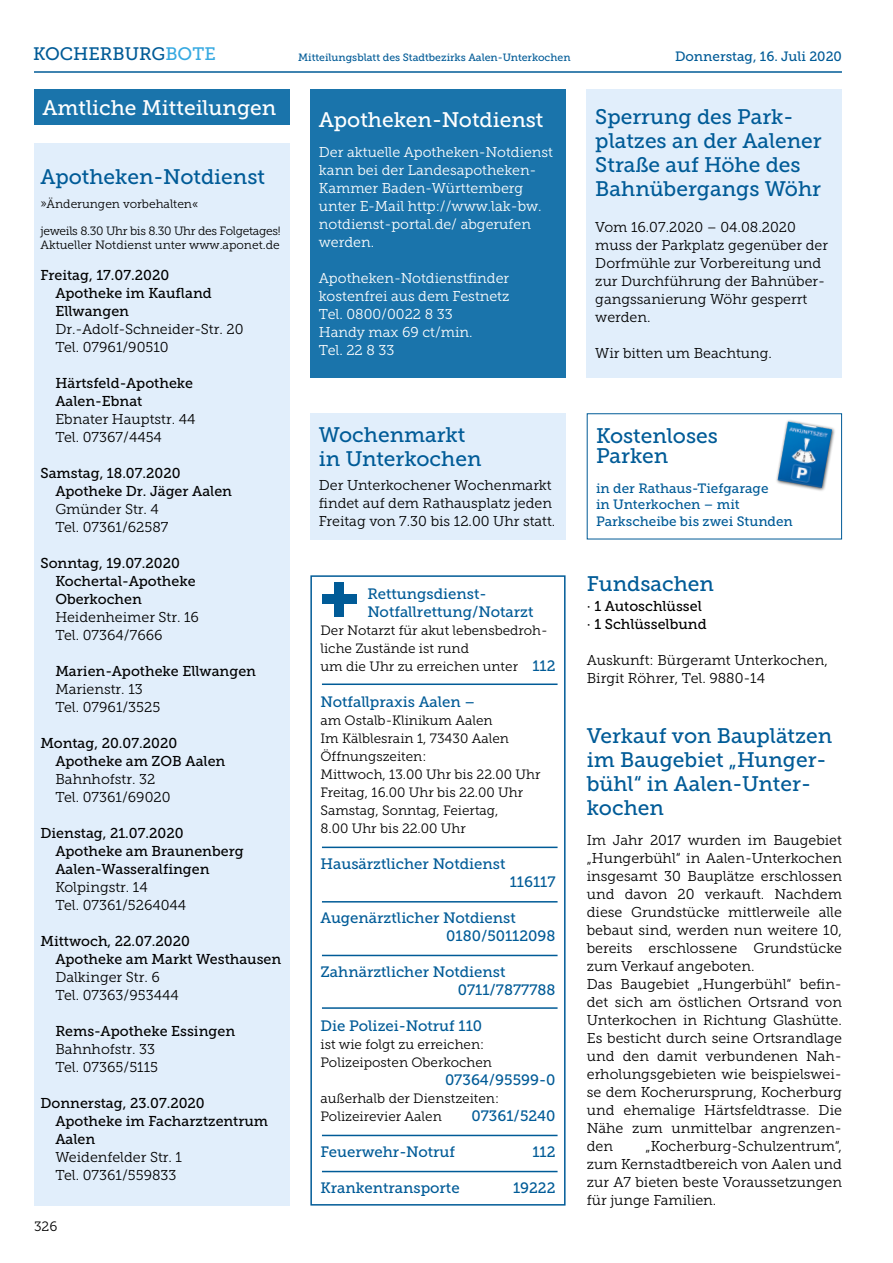
<style>
.page{position:relative;width:893px;height:1263px;background:#fff}
.page>*{position:absolute;margin:0;border:0;box-sizing:border-box;transform-origin:0 0}
.t1{font:21px/24px "Museo Slab 500";color:#005b97}
.t2{font:21px "Museo Slab 500";color:#fff}
.t3{font:18px "Museo Slab 500";color:#005b97}
.t4{font:15px/18px "Museo Slab 500";color:#005b97}
.t5{font:14.25px/18px "Museo Slab 300";color:#000}
.t6{font:14.25px/18px "Museo Slab 500";color:#000}
.t7{font:14.25px/18px "Museo Slab 300";color:#fff}
.t8{font:13.5px/18px "Museo Slab 300";color:#000}
.t9{font:13.5px/16.2px "Museo Slab 500";color:#005b97}
.t10{font:12px/13.5px "Museo Slab 300";letter-spacing:-.005em;color:#000}
.t11{font:10.5px "Museo Slab 500";color:#005b97}
.s1{color:#36a9e1}
.s2{font-family:"Museo Slab 500";font-size:15px;color:#005b97}
</style>
<div class="page">
<hr style="left:34px;top:71px;width:808px;height:2px;background:#005b97">
<div style="left:34px;top:89px;width:255px;height:36px;background:#1a74ab"></div>
<div style="left:34px;top:143px;width:255px;height:1062px;background:#e1eefb"></div>
<div style="left:310px;top:89px;width:256px;height:288px;background:#1a74ab"></div>
<div style="left:334px;top:582px;width:10px;height:34px;background:#005b97"></div>
<div style="left:322px;top:595px;width:34px;height:9px;background:#005b97"></div>
<div style="left:310px;top:575px;width:256px;height:630px;border:2px solid #005b97"></div>
<hr style="left:322px;top:683px;width:236px;height:2px;background:#005b97">
<hr style="left:322px;top:901px;width:236px;height:1px;background:#005b97">
<hr style="left:322px;top:955px;width:236px;height:1px;background:#005b97">
<hr style="left:322px;top:1007px;width:236px;height:2px;background:#005b97">
<hr style="left:322px;top:846px;width:236px;height:2px;background:#005b97">
<hr style="left:322px;top:1135px;width:236px;height:1px;background:#005b97">
<hr style="left:322px;top:1171px;width:236px;height:1px;background:#005b97">
<div style="left:310px;top:413px;width:256px;height:126px;background:#e1eefb"></div>
<div style="left:775px;top:419px;width:61px;height:73px;background:#000;opacity:.75"></div>
<img style="left:778px;top:422px;width:54px;height:66px">
<div style="left:587px;top:89px;width:255px;height:288px;background:#e1eefb"></div>
<p class="t3" style="left:33px;top:44px;width:184px">KOCHERBURG<span class="s1">BOTE</span></p>
<p class="t11" style="left:298px;top:51px;width:274px">Mitteilungsblatt des Stadtbezirks Aalen-Unterkochen</p>
<p class="t9" style="left:675px;top:48px;width:168px">Donnerstag, 16. Juli 2020</p>
<h1 class="t2" style="left:43px;top:96px;width:235px">Amtliche Mitteilungen</h1>
<h1 class="t1" style="left:40px;top:165px;width:226px">Apotheken-Notdienst</h1>
<p class="t10" style="left:40px;top:197px;width:159px">»Änderungen vorbehalten«</p>
<p class="t10" style="left:40px;top:224px;width:242px">jeweils 8.30 Uhr bis 8.30 Uhr des Folgetages!<br>Aktueller Notdienst unter www.aponet.de</p>
<p class="t6" style="left:55px;top:266px;width:158px;text-indent:-15px">Freitag, 17.07.2020<br>Apotheke im Kaufland<br>Ellwangen</p>
<p class="t5" style="left:55px;top:320px;width:190px">Dr.-Adolf-Schneider-Str. 20<br>Tel. 07961/90510</p>
<p class="t6" style="left:55px;top:374px;width:139px">Härtsfeld-Apotheke<br>Aalen-Ebnat</p>
<p class="t5" style="left:55px;top:410px;width:142px">Ebnater Hauptstr. 44<br>Tel. 07367/4454</p>
<p class="t6" style="left:55px;top:464px;width:178px;text-indent:-15px">Samstag, 18.07.2020<br>Apotheke Dr. Jäger Aalen</p>
<p class="t5" style="left:55px;top:500px;width:115px">Gmünder Str. 4<br>Tel. 07361/62587</p>
<p class="t6" style="left:55px;top:554px;width:142px;text-indent:-15px">Sonntag, 19.07.2020<br>Kochertal-Apotheke<br>Oberkochen</p>
<p class="t5" style="left:55px;top:608px;width:145px">Heidenheimer Str. 16<br>Tel. 07364/7666</p>
<p class="t6" style="left:55px;top:662px;width:202px">Marien-Apotheke Ellwangen</p>
<p class="t5" style="left:55px;top:680px;width:106px">Marienstr. 13<br>Tel. 07961/3525</p>
<p class="t6" style="left:55px;top:734px;width:172px;text-indent:-15px">Montag, 20.07.2020<br>Apotheke am ZOB Aalen</p>
<p class="t5" style="left:55px;top:770px;width:117px">Bahnhofstr. 32<br>Tel. 07361/69020</p>
<p class="t6" style="left:55px;top:824px;width:190px;text-indent:-15px">Dienstag, 21.07.2020<br>Apotheke am Braunenberg<br>Aalen-Wasseralfingen</p>
<p class="t5" style="left:55px;top:878px;width:132px">Kolpingstr. 14<br>Tel. 07361/5264044</p>
<p class="t6" style="left:55px;top:932px;width:227px;text-indent:-15px">Mittwoch, 22.07.2020<br>Apotheke am Markt Westhausen</p>
<p class="t5" style="left:55px;top:968px;width:125px">Dalkinger Str. 6<br>Tel. 07363/953444</p>
<p class="t6" style="left:55px;top:1022px;width:181px">Rems-Apotheke Essingen</p>
<p class="t5" style="left:55px;top:1040px;width:104px">Bahnhofstr. 33<br>Tel. 07365/5115</p>
<p class="t6" style="left:55px;top:1094px;width:214px;text-indent:-15px">Donnerstag, 23.07.2020<br>Apotheke im Facharztzentrum<br>Aalen</p>
<p class="t5" style="left:55px;top:1148px;width:128px">Weidenfelder Str. 1<br>Tel. 07361/559833</p>
<p class="t8" style="left:34px;top:1217px;width:25px">326</p>
<h1 class="t2" style="left:319px;top:108px;width:226px">Apotheken-Notdienst</h1>
<p class="t7" style="left:319px;top:143px;width:236px">Der aktuelle Apotheken-Notdienst kann bei der Landesapotheken-<br>Kammer Baden-Württemberg unter E-Mail http://www.lak-bw. notdienst-portal.de/ abgerufen werden.</p>
<p class="t7" style="left:319px;top:269px;width:192px">Apotheken-Notdienstfinder kostenfrei aus dem Festnetz<br>Tel. 0800/0022 8 33<br>Handy max 69 ct/min.<br>Tel. 22 8 33</p>
<h1 class="t1" style="left:319px;top:423px;width:164px">Wochenmarkt in Unterkochen</h1>
<p class="t5" style="left:319px;top:476px;width:238px">Der Unterkochener Wochenmarkt findet auf dem Rathausplatz jeden<br>Freitag von 7.30 bis 12.00 Uhr statt.</p>
<p class="t4" style="left:367px;top:585px;width:168px">Rettungsdienst-<br>Notfallrettung/Notarzt</p>
<p class="t8" style="left:320px;top:621px;width:237px">Der Notarzt für akut lebensbedroh&shy;liche Zustände ist rund<br>um die Uhr zu erreichen unter <span class="s2">112</span></p>
<p class="t4" style="left:320px;top:693px;width:156px">Notfallpraxis Aalen –</p>
<p class="t8" style="left:320px;top:711px;width:221px">am Ostalb-Klinikum Aalen<br>Im Kälblesrain 1, 73430 Aalen<br>Öffnungszeiten:<br>Mittwoch, 13.00 Uhr bis 22.00 Uhr<br>Freitag, 16.00 Uhr bis 22.00 Uhr<br>Samstag, Sonntag, Feiertag,<br>8.00 Uhr bis 22.00 Uhr</p>
<p class="t4" style="left:320px;top:855px;width:187px">Hausärztlicher Notdienst</p>
<p class="t4" style="left:510px;top:873px;width:47px">116117</p>
<p class="t4" style="left:446px;top:909px;width:111px;text-indent:-126px">Augenärztlicher Notdienst<br>0180/50112098</p>
<p class="t4" style="left:458px;top:963px;width:99px;text-indent:-137px">Zahnärztlicher Notdienst<br>0711/7877788</p>
<p class="t4" style="left:320px;top:1017px;width:163px">Die Polizei-Notruf 110</p>
<p class="t8" style="left:320px;top:1035px;width:173px">ist wie folgt zu erreichen:<br>Polizeiposten Oberkochen</p>
<p class="t4" style="left:445px;top:1071px;width:112px">07364/95599-0</p>
<p class="t8" style="left:320px;top:1089px;width:180px">außerhalb der Dienstzeiten:<br>Polizeirevier Aalen</p>
<p class="t4" style="left:471px;top:1107px;width:86px">07361/5240</p>
<p class="t4" style="left:320px;top:1143px;width:136px">Feuerwehr-Notruf</p>
<p class="t4" style="left:532px;top:1143px;width:25px">112</p>
<p class="t4" style="left:320px;top:1179px;width:141px">Krankentransporte</p>
<p class="t4" style="left:513px;top:1179px;width:44px">19222</p>
<h1 class="t1" style="left:595px;top:105px;width:228px">Sperrung des Park&shy;platzes an der Aalener<br>Straße auf Höhe des<br>Bahnübergangs Wöhr</h1>
<p class="t5" style="left:595px;top:218px;width:234px">Vom 16.07.2020 – 04.08.2020 muss der Parkplatz gegenüber der<br>Dorfmühle zur Vorbereitung und zur Durchführung der Bahnüber&shy;gangssanierung Wöhr gesperrt werden.</p>
<p class="t5" style="left:595px;top:344px;width:178px">Wir bitten um Beachtung.</p>
<h1 class="t1" style="left:596px;top:425px;width:123px;line-height:20.4px">Kostenloses<br>Parken</h1>
<p class="t9" style="left:596px;top:481px;width:198px">in der Rathaus-Tiefgarage<br>in Unterkochen – mit<br>Parkscheibe bis zwei Stunden</p>
<h1 class="t1" style="left:587px;top:572px;width:129px">Fundsachen</h1>
<p class="t6" style="left:587px;top:597px;width:121px">· 1 Autoschlüssel · 1 Schlüsselbund</p>
<p class="t5" style="left:587px;top:651px;width:243px">Auskunft: Bürgeramt Unterkochen,<br>Birgit Röhrer, Tel. 9880-14</p>
<h1 class="t1" style="left:587px;top:724px;width:247px">Verkauf von Bauplätzen im Baugebiet „Hunger&shy;bühl“ in Aalen-Unter&shy;kochen</h1>
<p class="t5" style="left:587px;top:831px;width:257px">Im Jahr 2017 wurden im Baugebiet „Hungerbühl“ in Aalen-Unterkochen insgesamt 30 Bauplätze erschlossen und davon 20 verkauft. Nachdem diese Grundstücke mittlerweile alle bebaut sind, werden nun weitere 10, bereits erschlossene Grundstücke zum Verkauf angeboten.<br>Das Baugebiet „Hungerbühl“ befin&shy;det sich am östlichen Ortsrand von<br>Unterkochen in Richtung Glashütte.<br>Es besticht durch seine Ortsrandlage und den damit verbundenen Nah&shy;erholungsgebieten wie beispielswei&shy;se dem Kocherursprung, Kocherburg und ehemalige Härtsfeldtrasse. Die<br>Nähe zum unmittelbar angrenzen&shy;den</p>
<p class="t5" style="left:587px;top:1137px;width:257px;text-align:justify;text-indent:59px">„Kocherburg-Schulzentrum“, zum Kernstadtbereich von Aalen und zur A7 bieten beste Voraussetzungen für junge Familien.</p>
</div>
